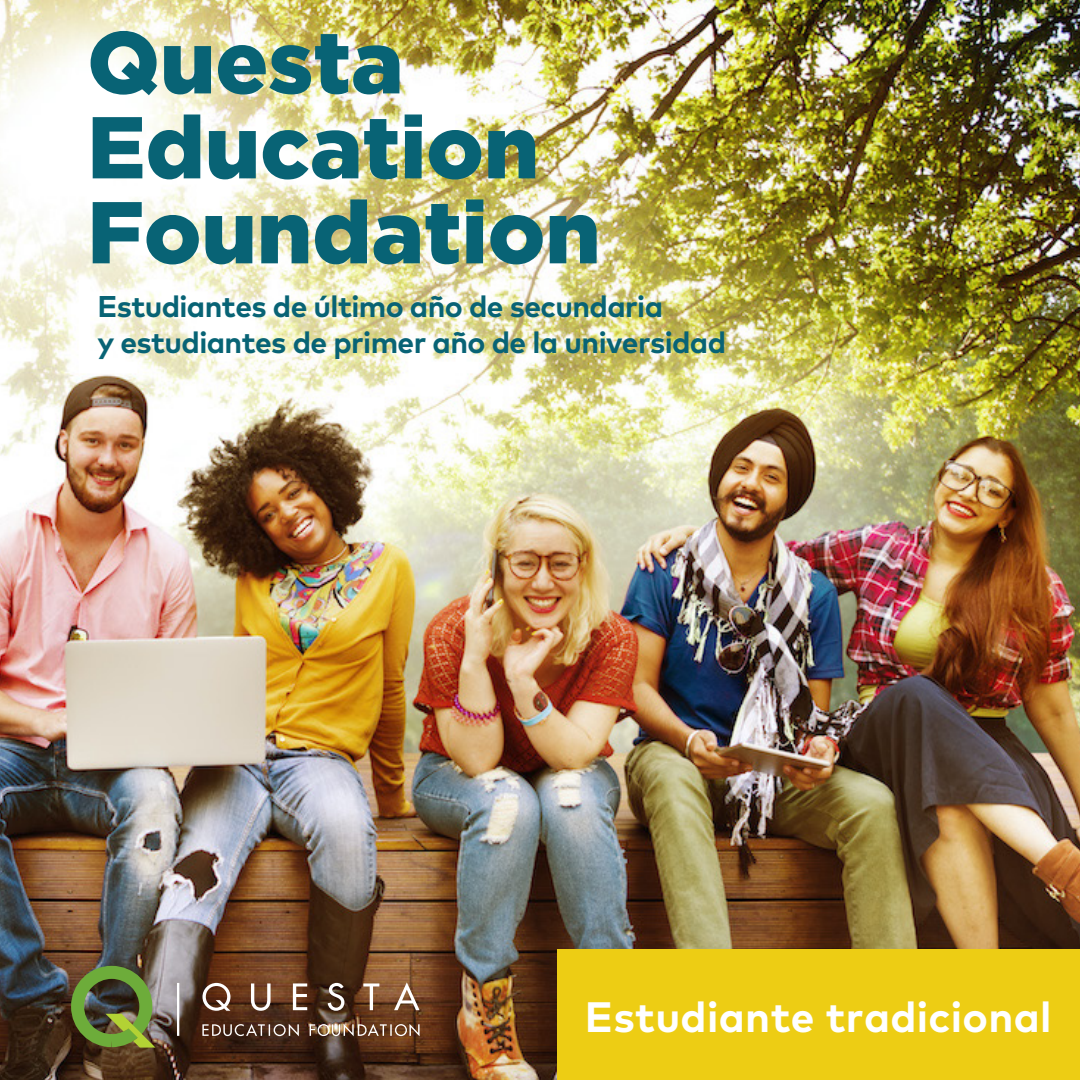
<style>
.page{position:relative;width:1080px;height:1080px;background:#fff}
.page>*{position:absolute;margin:0;border:0;box-sizing:border-box;transform-origin:0 0}
.t1{font:900 87.5px/85px "Gotham";color:#086375}
.t2{font:700 42.5px "Mark Pro";letter-spacing:.01em;color:#fff}
.t3{font:700 30px/36px "Mark Pro";letter-spacing:-.02em;color:#086375}
</style>
<div class="page">
<img style="left:0;top:0;width:1080px;height:1080px">
<div style="left:558px;top:949px;width:522px;height:131px;background:#edcd14"></div>
<svg style="left:202px;top:982px;width:218px;height:29px;background:#7e5c47"></svg>
<svg style="left:202px;top:1024px;width:218px;height:12px;background:#846a59"></svg>
<hr style="left:177px;top:983px;width:2px;height:53px;background:#fff">
<div style="left:71px;top:966px;width:81px;height:81px;border:13px solid #6dac3a;border-radius:50%"></div>
<svg style="left:105px;top:1014px;width:51px;height:34px;background:#80973e"></svg>
<h1 class="t1" style="left:87px;top:18px;width:515px">Questa<br>Education<br>Foundation</h1>
<p class="t3" style="left:97px;top:286px;width:630px">Estudiantes de último año de secundaria<br>y estudiantes de primer año de la universidad</p>
<h2 class="t2" style="left:585px;top:984px;width:468px">Estudiante tradicional</h2>
</div>
